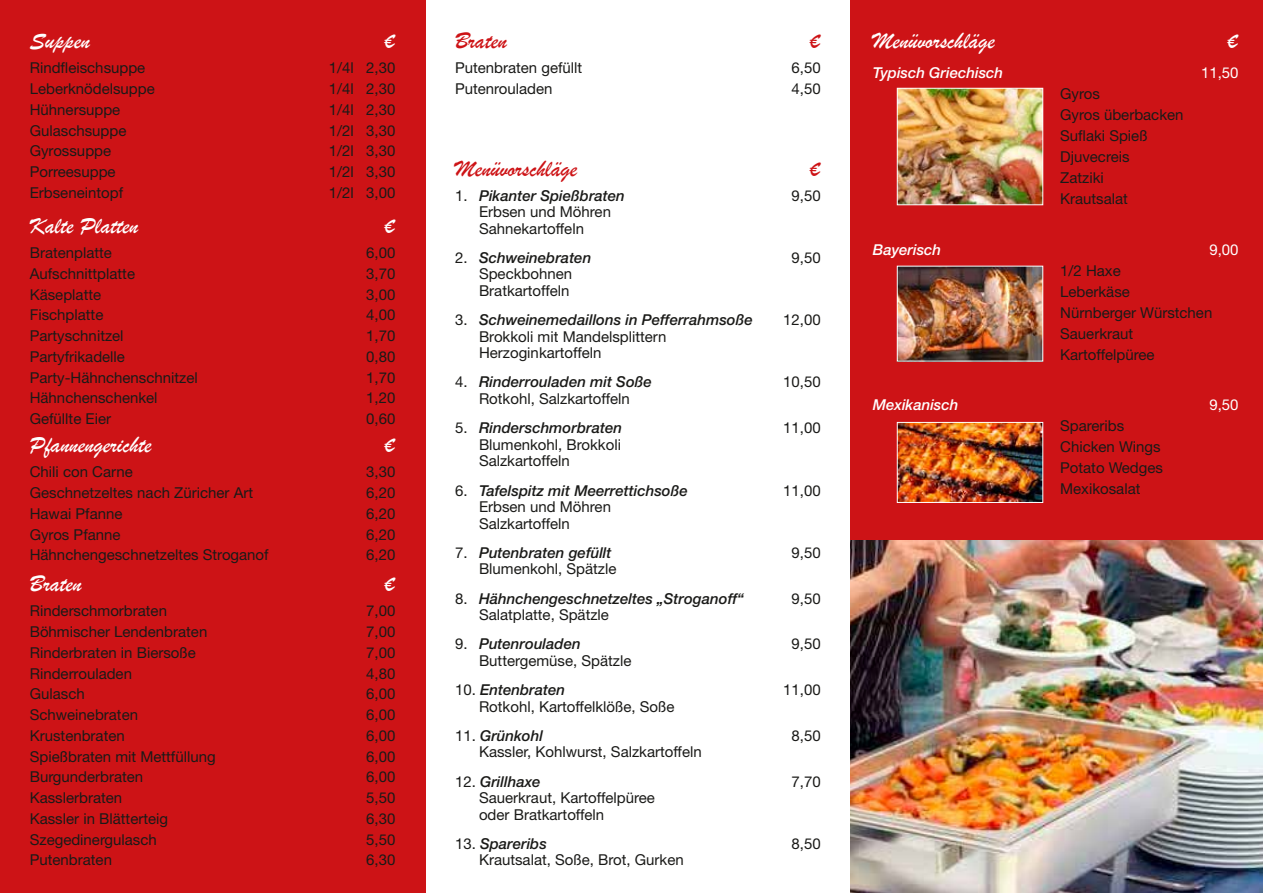
<style>
.page{position:relative;width:1263px;height:893px;background:#fff}
.page>*{position:absolute;margin:0;border:0;box-sizing:border-box;transform-origin:0 0}
.t1{font:24px "Brush Script";color:#fff}
.t2{font:24px "Brush Script";color:#cd1316}
.t3{font:15px/21px "Helvetica Neue LT Std";color:#1a1a18}
.t4{font:italic 500 15px "Helvetica Neue LT Std";color:#1a1a18}
.t5{font:italic 500 15px "Helvetica Neue LT Std";color:#fff}
.t6{font:15px "Helvetica Neue LT Std";color:#fff}
.s1{font-weight:400;font-style:normal}
</style>
<div class="page">
<div style="left:0;top:0;width:425px;height:893px;background:#cd1316"></div>
<div style="left:850px;top:0;width:413px;height:893px;background:#cd1316"></div>
<img style="left:850px;top:541px;width:413px;height:352px">
<img style="left:899px;top:90px;width:142px;height:113px">
<div style="left:897px;top:88px;width:146px;height:117px;border:1px solid #fff"></div>
<img style="left:899px;top:268px;width:142px;height:91px">
<div style="left:897px;top:266px;width:146px;height:95px;border:1px solid #fff"></div>
<img style="left:899px;top:424px;width:142px;height:77px">
<div style="left:897px;top:422px;width:146px;height:81px;border:1px solid #fff"></div>
<h1 class="t1" style="left:30px;top:26px;width:62px">Suppen</h1>
<h1 class="t1" style="left:384px;top:26px;width:13px">€</h1>
<p class="t3" style="left:30px;top:57px;width:117px">Rindfleischsuppe</p>
<p class="t3" style="left:329px;top:57px;width:68px">1/4l 2,30</p>
<p class="t3" style="left:30px;top:78px;width:127px">Leberknödelsuppe</p>
<p class="t3" style="left:329px;top:78px;width:68px">1/4l 2,30</p>
<p class="t3" style="left:30px;top:99px;width:92px">Hühnersuppe</p>
<p class="t3" style="left:329px;top:99px;width:68px">1/4l 2,30</p>
<p class="t3" style="left:30px;top:120px;width:98px">Gulaschsuppe</p>
<p class="t3" style="left:329px;top:120px;width:68px">1/2l 3,30</p>
<p class="t3" style="left:30px;top:140px;width:83px">Gyrossuppe</p>
<p class="t3" style="left:329px;top:140px;width:68px">1/2l 3,30</p>
<p class="t3" style="left:30px;top:161px;width:87px">Porreesuppe</p>
<p class="t3" style="left:329px;top:161px;width:68px">1/2l 3,30</p>
<p class="t3" style="left:30px;top:182px;width:95px">Erbseneintopf</p>
<p class="t3" style="left:329px;top:182px;width:68px">1/2l 3,00</p>
<h1 class="t1" style="left:30px;top:211px;width:110px">Kalte Platten</h1>
<h1 class="t1" style="left:384px;top:211px;width:13px">€</h1>
<p class="t3" style="left:30px;top:242px;width:84px">Bratenplatte</p>
<p class="t3" style="left:366px;top:242px;width:31px">6,00</p>
<p class="t3" style="left:30px;top:263px;width:107px">Aufschnittplatte</p>
<p class="t3" style="left:366px;top:263px;width:31px">3,70</p>
<p class="t3" style="left:30px;top:284px;width:73px">Käseplatte</p>
<p class="t3" style="left:366px;top:284px;width:31px">3,00</p>
<p class="t3" style="left:30px;top:304px;width:75px">Fischplatte</p>
<p class="t3" style="left:366px;top:304px;width:31px">4,00</p>
<p class="t3" style="left:30px;top:325px;width:95px">Partyschnitzel</p>
<p class="t3" style="left:366px;top:325px;width:31px">1,70</p>
<p class="t3" style="left:30px;top:346px;width:97px">Partyfrikadelle</p>
<p class="t3" style="left:366px;top:346px;width:31px">0,80</p>
<p class="t3" style="left:30px;top:367px;width:170px">Party-Hähnchenschnitzel</p>
<p class="t3" style="left:366px;top:367px;width:31px">1,70</p>
<p class="t3" style="left:30px;top:387px;width:129px">Hähnchenschenkel</p>
<p class="t3" style="left:366px;top:387px;width:31px">1,20</p>
<p class="t3" style="left:30px;top:408px;width:83px">Gefüllte Eier</p>
<p class="t3" style="left:366px;top:408px;width:31px">0,60</p>
<h1 class="t1" style="left:30px;top:430px;width:123px">Pfannengerichte</h1>
<h1 class="t1" style="left:384px;top:430px;width:13px">€</h1>
<p class="t3" style="left:30px;top:461px;width:105px">Chili con Carne</p>
<p class="t3" style="left:366px;top:461px;width:31px">3,30</p>
<p class="t3" style="left:30px;top:482px;width:225px">Geschnetzeltes nach Züricher Art</p>
<p class="t3" style="left:366px;top:482px;width:31px">6,20</p>
<p class="t3" style="left:30px;top:503px;width:94px">Hawai Pfanne</p>
<p class="t3" style="left:366px;top:503px;width:31px">6,20</p>
<p class="t3" style="left:30px;top:524px;width:92px">Gyros Pfanne</p>
<p class="t3" style="left:366px;top:524px;width:31px">6,20</p>
<p class="t3" style="left:30px;top:544px;width:240px">Hähnchengeschnetzeltes Stroganof</p>
<p class="t3" style="left:366px;top:544px;width:31px">6,20</p>
<h1 class="t1" style="left:30px;top:569px;width:53px">Braten</h1>
<h1 class="t1" style="left:384px;top:569px;width:13px">€</h1>
<p class="t3" style="left:30px;top:600px;width:139px">Rinderschmorbraten</p>
<p class="t3" style="left:366px;top:600px;width:31px">7,00</p>
<p class="t3" style="left:30px;top:621px;width:179px">Böhmischer Lendenbraten</p>
<p class="t3" style="left:366px;top:621px;width:31px">7,00</p>
<p class="t3" style="left:30px;top:642px;width:168px">Rinderbraten in Biersoße</p>
<p class="t3" style="left:366px;top:642px;width:31px">7,00</p>
<p class="t3" style="left:30px;top:662px;width:104px">Rinderrouladen</p>
<p class="t3" style="left:366px;top:662px;width:31px">4,80</p>
<p class="t3" style="left:30px;top:683px;width:57px">Gulasch</p>
<p class="t3" style="left:366px;top:683px;width:31px">6,00</p>
<p class="t3" style="left:30px;top:704px;width:110px">Schweinebraten</p>
<p class="t3" style="left:366px;top:704px;width:31px">6,00</p>
<p class="t3" style="left:30px;top:725px;width:97px">Krustenbraten</p>
<p class="t3" style="left:366px;top:725px;width:31px">6,00</p>
<p class="t3" style="left:30px;top:745px;width:187px">Spießbraten mit Mettfüllung</p>
<p class="t3" style="left:366px;top:745px;width:31px">6,00</p>
<p class="t3" style="left:30px;top:766px;width:115px">Burgunderbraten</p>
<p class="t3" style="left:366px;top:766px;width:31px">6,00</p>
<p class="t3" style="left:30px;top:787px;width:94px">Kasslerbraten</p>
<p class="t3" style="left:366px;top:787px;width:31px">5,50</p>
<p class="t3" style="left:30px;top:808px;width:140px">Kassler in Blätterteig</p>
<p class="t3" style="left:366px;top:808px;width:31px">6,30</p>
<p class="t3" style="left:30px;top:828px;width:129px">Szegedinergulasch</p>
<p class="t3" style="left:366px;top:828px;width:31px">5,50</p>
<p class="t3" style="left:30px;top:849px;width:84px">Putenbraten</p>
<p class="t3" style="left:366px;top:849px;width:31px">6,30</p>
<h1 class="t2" style="left:455px;top:26px;width:53px">Braten</h1>
<h1 class="t2" style="left:809px;top:26px;width:13px">€</h1>
<p class="t3" style="left:455px;top:57px;width:129px">Putenbraten gefüllt</p>
<p class="t3" style="left:791px;top:57px;width:31px">6,50</p>
<p class="t3" style="left:455px;top:78px;width:99px">Putenrouladen</p>
<p class="t3" style="left:791px;top:78px;width:31px">4,50</p>
<h1 class="t2" style="left:455px;top:154px;width:124px">Menüvorschläge</h1>
<h1 class="t2" style="left:809px;top:154px;width:13px">€</h1>
<p class="t4" style="left:455px;top:187px;width:171px"><span class="s1">1.</span> Pikanter Spießbraten</p>
<p class="t3" style="left:791px;top:185px;width:31px">9,50</p>
<p class="t3" style="left:479px;top:203px;width:133px;line-height:16.5px">Erbsen und Möhren<br>Sahnekartoffeln</p>
<p class="t4" style="left:455px;top:249px;width:138px"><span class="s1">2.</span> Schweinebraten</p>
<p class="t3" style="left:791px;top:247px;width:31px">9,50</p>
<p class="t3" style="left:479px;top:266px;width:95px;line-height:16.5px">Speckbohnen<br>Bratkartoffeln</p>
<p class="t4" style="left:455px;top:311px;width:299px"><span class="s1">3.</span> Schweinemedaillons in Pefferrahmsoße</p>
<p class="t3" style="left:783px;top:309px;width:39px">12,00</p>
<p class="t3" style="left:479px;top:328px;width:189px;line-height:16.5px">Brokkoli mit Mandelsplittern<br>Herzoginkartoffeln</p>
<p class="t4" style="left:455px;top:373px;width:198px"><span class="s1">4.</span> Rinderrouladen mit Soße</p>
<p class="t3" style="left:783px;top:371px;width:39px">10,50</p>
<p class="t3" style="left:479px;top:388px;width:152px">Rotkohl, Salzkartoffeln</p>
<p class="t4" style="left:455px;top:419px;width:169px"><span class="s1">5.</span> Rinderschmorbraten</p>
<p class="t3" style="left:783px;top:417px;width:39px">11,00</p>
<p class="t3" style="left:479px;top:436px;width:143px;line-height:16.5px">Blumenkohl, Brokkoli<br>Salzkartoffeln</p>
<p class="t4" style="left:455px;top:481px;width:234px"><span class="s1">6.</span> Tafelspitz mit Meerrettichsoße</p>
<p class="t3" style="left:783px;top:479px;width:39px">11,00</p>
<p class="t3" style="left:479px;top:498px;width:133px;line-height:16.5px">Erbsen und Möhren<br>Salzkartoffeln</p>
<p class="t4" style="left:455px;top:544px;width:158px"><span class="s1">7.</span> Putenbraten gefüllt</p>
<p class="t3" style="left:791px;top:542px;width:31px">9,50</p>
<p class="t3" style="left:479px;top:558px;width:139px">Blumenkohl, Spätzle</p>
<p class="t4" style="left:455px;top:589px;width:290px"><span class="s1">8.</span> Hähnchengeschnetzeltes „Stroganoff“</p>
<p class="t3" style="left:791px;top:587px;width:31px">9,50</p>
<p class="t3" style="left:479px;top:604px;width:131px">Salatplatte, Spätzle</p>
<p class="t4" style="left:455px;top:635px;width:127px"><span class="s1">9.</span> Putenrouladen</p>
<p class="t3" style="left:791px;top:633px;width:31px">9,50</p>
<p class="t3" style="left:479px;top:650px;width:154px">Buttergemüse, Spätzle</p>
<p class="t4" style="left:455px;top:681px;width:112px"><span class="s1">10.</span> Entenbraten</p>
<p class="t3" style="left:783px;top:679px;width:39px">11,00</p>
<p class="t3" style="left:479px;top:695px;width:197px">Rotkohl, Kartoffelklöße, Soße</p>
<p class="t4" style="left:455px;top:727px;width:90px"><span class="s1">11.</span> Grünkohl</p>
<p class="t3" style="left:791px;top:725px;width:31px">8,50</p>
<p class="t3" style="left:479px;top:741px;width:224px">Kassler, Kohlwurst, Salzkartoffeln</p>
<p class="t4" style="left:455px;top:772px;width:87px"><span class="s1">12.</span> Grillhaxe</p>
<p class="t3" style="left:791px;top:770px;width:31px">7,70</p>
<p class="t3" style="left:479px;top:789px;width:177px;line-height:16.5px">Sauerkraut, Kartoffelpüree oder Bratkartoffeln</p>
<p class="t4" style="left:455px;top:835px;width:93px"><span class="s1">13.</span> Spareribs</p>
<p class="t3" style="left:791px;top:833px;width:31px">8,50</p>
<p class="t3" style="left:479px;top:849px;width:206px">Krautsalat, Soße, Brot, Gurken</p>
<h1 class="t1" style="left:873px;top:26px;width:124px">Menüvorschläge</h1>
<h1 class="t1" style="left:1227px;top:26px;width:13px">€</h1>
<p class="t5" style="left:873px;top:64px;width:132px">Typisch Griechisch</p>
<p class="t6" style="left:1201px;top:64px;width:39px">11,50</p>
<p class="t3" style="left:1060px;top:83px;width:125px">Gyros<br>Gyros überbacken<br>Suflaki Spieß<br>Djuvecreis<br>Zatziki<br>Krautsalat</p>
<p class="t5" style="left:873px;top:240px;width:70px">Bayerisch</p>
<p class="t6" style="left:1209px;top:240px;width:31px">9,00</p>
<p class="t3" style="left:1060px;top:260px;width:154px">1/2 Haxe<br>Leberkäse<br>Nürnberger Würstchen<br>Sauerkraut<br>Kartoffelpüree</p>
<p class="t5" style="left:873px;top:396px;width:87px">Mexikanisch</p>
<p class="t6" style="left:1209px;top:396px;width:31px">9,50</p>
<p class="t3" style="left:1060px;top:415px;width:104px">Spareribs<br>Chicken Wings<br>Potato Wedges<br>Mexikosalat</p>
</div>
